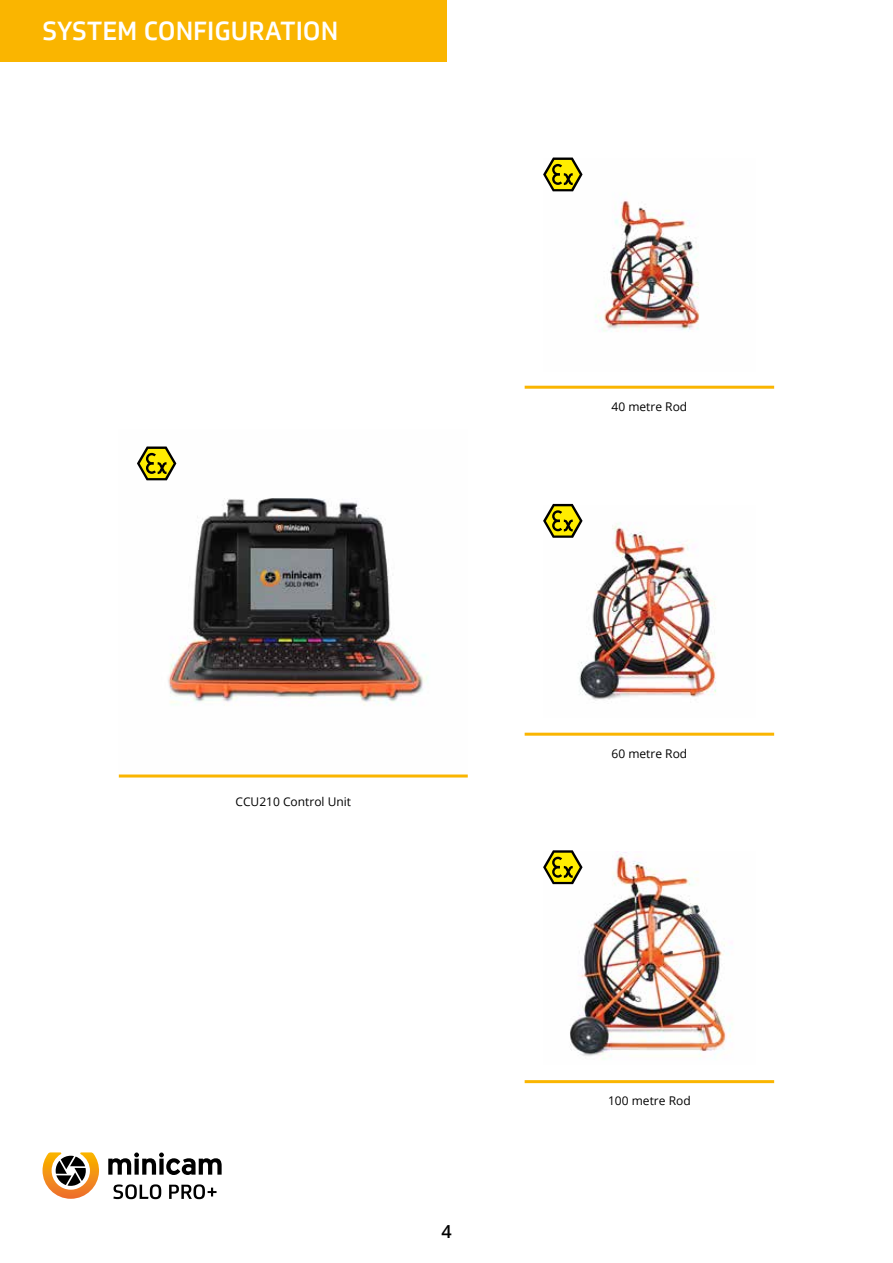
<style>
.page{position:relative;width:893px;height:1263px;background:#fff}
.page>*{position:absolute;margin:0;border:0;box-sizing:border-box;transform-origin:0 0}
.t1{font:500 25.5px "Soleto";color:#fff}
.t2{font:600 18px "Open Sans";color:#000}
.t3{font:12px "Open Sans";color:#000}
</style>
<div class="page">
<svg style="left:43px;top:1152px;width:56px;height:47px"></svg>
<svg style="left:108px;top:1152px;width:114px;height:23px"></svg>
<svg style="left:113px;top:1184px;width:48px;height:15px"></svg>
<svg style="left:169px;top:1184px;width:48px;height:15px"></svg>
<img style="left:552px;top:191px;width:148px;height:141px">
<img style="left:553px;top:852px;width:179px;height:207px">
<img style="left:579px;top:522px;width:138px;height:179px">
<img style="left:119px;top:463px;width:349px;height:315px">
<hr style="left:119px;top:774px;width:349px;height:3px;background:#fab500">
<hr style="left:525px;top:733px;width:249px;height:3px;background:#fab500">
<hr style="left:525px;top:1080px;width:249px;height:3px;background:#fab500">
<hr style="left:525px;top:386px;width:249px;height:3px;background:#fab500">
<svg style="left:137px;top:446px;width:39px;height:34px"></svg>
<svg style="left:543px;top:158px;width:40px;height:33px"></svg>
<svg style="left:543px;top:504px;width:40px;height:34px"></svg>
<svg style="left:543px;top:850px;width:40px;height:34px"></svg>
<div style="left:0;top:0;width:446px;height:62px;background:#fab500"></div>
<h1 class="t1" style="left:43px;top:15px;width:297px">SYSTEM CONFIGURATION</h1>
<p class="t3" style="left:235px;top:794px;width:117px">CCU210 Control Unit</p>
<h2 class="t2" style="left:441px;top:1219px;width:12px">4</h2>
<p class="t3" style="left:611px;top:399px;width:77px">40 metre Rod</p>
<p class="t3" style="left:611px;top:745px;width:77px">60 metre Rod</p>
<p class="t3" style="left:608px;top:1092px;width:84px">100 metre Rod</p>
</div>
